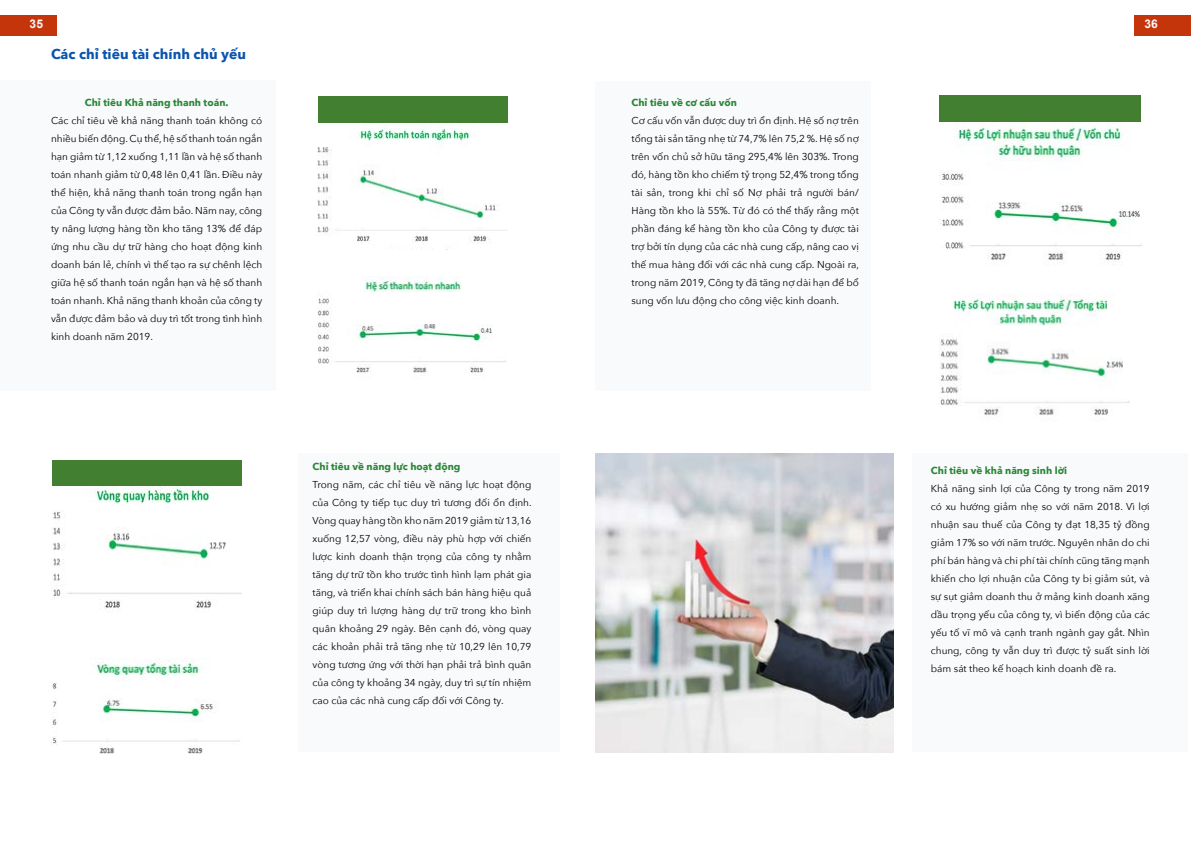
<style>
.page{position:relative;width:1191px;height:842px;background:#fff}
.page>*{position:absolute;margin:0;border:0;box-sizing:border-box;transform-origin:0 0}
.t1{font:700 14px "Avenir Next";color:#0b53ad}
.t2{font:700 12px "Arial";color:#f8f9f9}
.t3{font:10px/18px "Avenir Next";color:#000;text-align:justify}
.t4{font:700 10px "Avenir Next";color:#2b8736}
.t5{font:700 10px "Avenir Next";color:#2a8736}
</style>
<div class="page">
<div style="left:0;top:15px;width:56px;height:21px;background:#c5350b"></div>
<div style="left:1134px;top:15px;width:57px;height:20px;background:#c5350b"></div>
<div style="left:913px;top:454px;width:274px;height:298px;background:#f8fafc"></div>
<div style="left:595px;top:82px;width:275px;height:309px;background:#f8fafc"></div>
<div style="left:298px;top:454px;width:261px;height:298px;background:#f8fafc"></div>
<div style="left:0;top:80px;width:275px;height:311px;background:#f8fafc"></div>
<div style="left:317px;top:96px;width:190px;height:153px;background:#427f31"></div>
<img style="left:317px;top:123px;width:190px;height:126px">
<img style="left:317px;top:276px;width:189px;height:97px">
<div style="left:52px;top:460px;width:190px;height:153px;background:#427f31"></div>
<img style="left:52px;top:487px;width:190px;height:126px">
<img style="left:52px;top:658px;width:188px;height:96px">
<div style="left:939px;top:95px;width:202px;height:172px;background:#427f31"></div>
<img style="left:939px;top:122px;width:202px;height:145px">
<img style="left:939px;top:294px;width:190px;height:122px">
<img style="left:595px;top:454px;width:298px;height:298px">
<p class="t2" style="left:30px;top:16px;width:15px">35</p>
<p class="t2" style="left:1144px;top:16px;width:15px">36</p>
<h1 class="t1" style="left:51px;top:42px;width:197px">Các chỉ tiêu tài chính chủ yếu</h1>
<p class="t4" style="left:85px;top:94px;width:145px">Chỉ tiêu Khả năng thanh toán.</p>
<p class="t3" style="left:51px;top:111px;width:213px">Các chỉ tiêu về khả năng thanh toán không có nhiều biến động. Cụ thể, hệ số thanh toán ngắn hạn giảm từ 1,12 xuống 1,11 lần và hệ số thanh toán nhanh giảm từ 0,48 lên 0,41 lần. Điều này thể hiện, khả năng thanh toán trong ngắn hạn của Công ty vẫn được đảm bảo. Năm nay, công ty nâng lượng hàng tồn kho tăng 13% để đáp ứng nhu cầu dự trữ hàng cho hoạt động kinh doanh bán lẻ, chính vì thế tạo ra sự chênh lệch giữa hệ số thanh toán ngắn hạn và hệ số thanh toán nhanh. Khả năng thanh khoản của công ty vẫn được đảm bảo và duy trì tốt trong tình hình kinh doanh năm 2019.</p>
<p class="t4" style="left:312px;top:458px;width:149px">Chỉ tiêu về năng lực hoạt động</p>
<p class="t3" style="left:312px;top:475px;width:221px">Trong năm, các chỉ tiêu về năng lực hoạt động của Công ty tiếp tục duy trì tương đối ổn định.<br>Vòng quay hàng tồn kho năm 2019 giảm từ 13,16 xuống 12,57 vòng, điều này phù hợp với chiến lược kinh doanh thận trọng của công ty nhằm tăng dự trữ tồn kho trước tình hình lạm phát gia tăng, và triển khai chính sách bán hàng hiệu quả giúp duy trì lượng hàng dự trữ trong kho bình quân khoảng 29 ngày. Bên cạnh đó, vòng quay các khoản phải trả tăng nhẹ từ 10,29 lên 10,79 vòng tương ứng với thời hạn phải trả bình quân của công ty khoảng 34 ngày, duy trì sự tín nhiệm cao của các nhà cung cấp đối với Công ty.</p>
<p class="t5" style="left:631px;top:94px;width:107px">Chỉ tiêu về cơ cấu vốn</p>
<p class="t3" style="left:631px;top:111px;width:229px">Cơ cấu vốn vẫn được duy trì ổn định. Hệ số nợ trên tổng tài sản tăng nhẹ từ 74,7% lên 75,2 %. Hệ số nợ trên vốn chủ sở hữu tăng 295,4% lên 303%. Trong đó, hàng tồn kho chiếm tỷ trọng 52,4% trong tổng tài sản, trong khi chỉ số Nợ phải trả người bán/ Hàng tồn kho là 55%. Từ đó có thể thấy rằng một phần đáng kể hàng tồn kho của Công ty được tài trợ bởi tín dụng của các nhà cung cấp, nâng cao vị thế mua hàng đối với các nhà cung cấp. Ngoài ra, trong năm 2019, Công ty đã tăng nợ dài hạn để bổ sung vốn lưu động cho công việc kinh doanh.</p>
<p class="t4" style="left:931px;top:462px;width:138px">Chỉ tiêu về khả năng sinh lời</p>
<p class="t3" style="left:931px;top:479px;width:220px">Khả năng sinh lợi của Công ty trong năm 2019 có xu hướng giảm nhẹ so với năm 2018. Vì lợi nhuận sau thuế của Công ty đạt 18,35 tỷ đồng giảm 17% so với năm trước. Nguyên nhân do chi phí bán hàng và chi phí tài chính cũng tăng mạnh khiến cho lợi nhuận của Công ty bị giảm sút, và sự sụt giảm doanh thu ở mảng kinh doanh xăng dầu trọng yếu của công ty, vì biến động của các yếu tố vĩ mô và cạnh tranh ngành gay gắt. Nhìn chung, công ty vẫn duy trì được tỷ suất sinh lời bám sát theo kế hoạch kinh doanh đề ra.</p>
</div>
